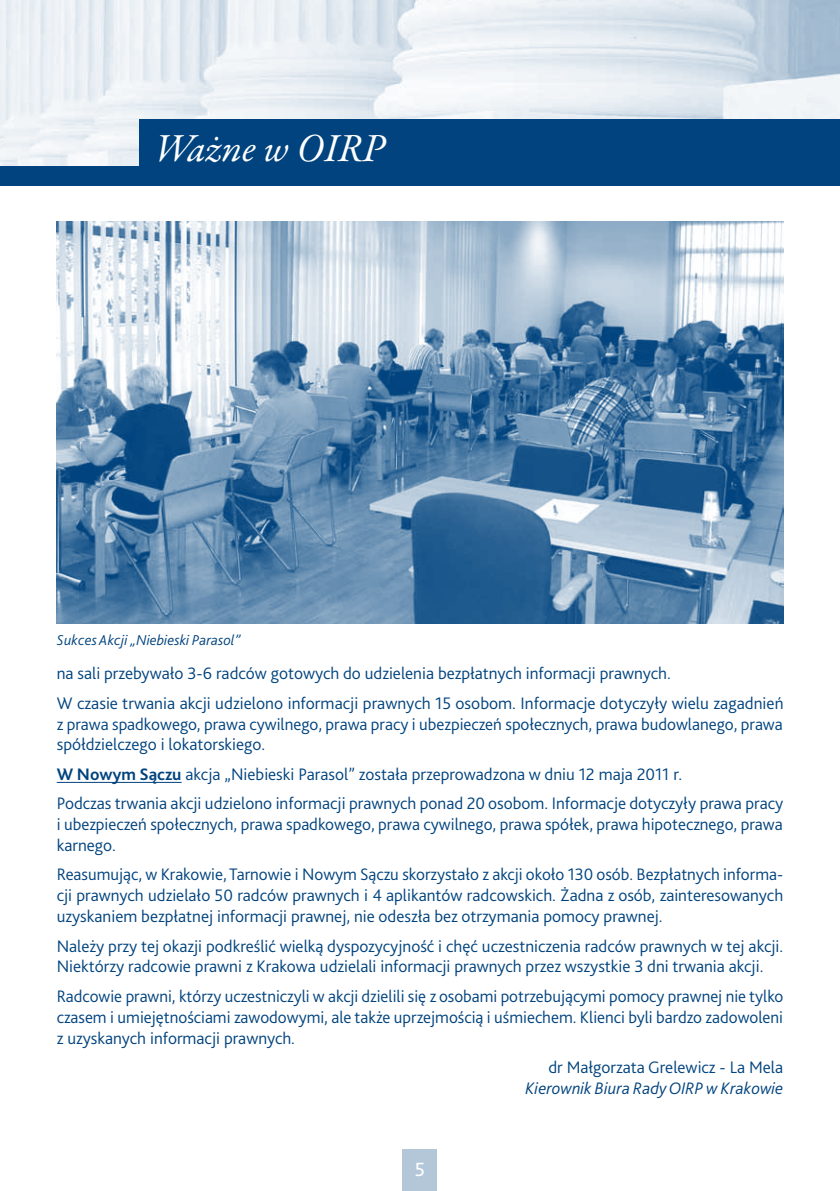
<style>
.page{position:relative;width:840px;height:1191px;background:#fff}
.page>*{position:absolute;margin:0;border:0;box-sizing:border-box;transform-origin:0 0}
.t1{font:italic 40px "Garamond Premr Pro";letter-spacing:-.005em;color:#fff}
.t2{font:20px "Bliss 2";color:#fff}
.t3{font:300 17.4px/20.8px "Bliss 2";color:#00437e}
.t4{font:italic 300 17.4px "Bliss 2";color:#00437e}
.t5{font:italic 300 15px "Bliss 2";color:#00437e}
.s1{font-weight:700}
</style>
<div class="page">
<img style="left:0;top:0;width:839px;height:166px">
<div style="left:403px;top:1149px;width:34px;height:42px;background:#b3c7d8"></div>
<div style="left:139px;top:119px;width:700px;height:53px;background:#00437e"></div>
<div style="left:0;top:166px;width:839px;height:20px;background:#00437e"></div>
<hr style="left:57px;top:782px;width:124px;height:1px;background:#00437e">
<img style="left:57px;top:221px;width:725px;height:403px">
<h1 class="t1" style="left:155px;top:123px;width:231px">Ważne w OIRP</h1>
<p class="t5" style="left:57px;top:631px;width:185px">Sukces Akcji „Niebieski Parasol”</p>
<p class="t3" style="left:57px;top:658px;width:728px;line-height:29.4px">na sali przebywało 3-6 radców gotowych do udzielenia bezpłatnych informacji prawnych.<br>W czasie trwania akcji udzielono informacji prawnych 15 osobom. Informacje dotyczyły wielu zagadnień</p>
<p class="t3" style="left:57px;top:713px;width:727px">z prawa spadkowego, prawa cywilnego, prawa pracy i ubezpieczeń społecznych, prawa budowlanego, prawa spółdzielczego i lokatorskiego.</p>
<p class="t3" style="left:57px;top:759px;width:727px;line-height:29.4px"><span class="s1">W Nowym Sączu</span> akcja „Niebieski Parasol” została przeprowadzona w dniu 12 maja 2011 r.<br>Podczas trwania akcji udzielono informacji prawnych ponad 20 osobom. Informacje dotyczyły prawa pracy</p>
<p class="t3" style="left:57px;top:813px;width:727px">i ubezpieczeń społecznych, prawa spadkowego, prawa cywilnego, prawa spółek, prawa hipotecznego, prawa karnego.</p>
<p class="t3" style="left:57px;top:863px;width:727px;text-align:justify">Reasumując, w Krakowie, Tarnowie i Nowym Sączu skorzystało z akcji około 130 osób. Bezpłatnych informa&shy;cji prawnych udzielało 50 radców prawnych i 4 aplikantów radcowskich. Żadna z osób, zainteresowanych uzyskaniem bezpłatnej informacji prawnej, nie odeszła bez otrzymania pomocy prawnej.</p>
<p class="t3" style="left:57px;top:935px;width:727px">Należy przy tej okazji podkreślić wielką dyspozycyjność i chęć uczestniczenia radców prawnych w tej akcji.<br>Niektórzy radcowie prawni z Krakowa udzielali informacji prawnych przez wszystkie 3 dni trwania akcji.</p>
<p class="t3" style="left:57px;top:985px;width:727px;text-align:justify">Radcowie prawni, którzy uczestniczyli w akcji dzielili się z osobami potrzebującymi pomocy prawnej nie tylko czasem i umiejętnościami zawodowymi, ale także uprzejmością i uśmiechem. Klienci byli bardzo zadowoleni z uzyskanych informacji prawnych.</p>
<p class="t3" style="left:548px;top:1056px;width:236px">dr Małgorzata Grelewicz - La Mela</p>
<p class="t4" style="left:525px;top:1077px;width:259px">Kierownik Biura Rady OIRP w Krakowie</p>
<p class="t2" style="left:414px;top:1156px;width:12px">5</p>
</div>
